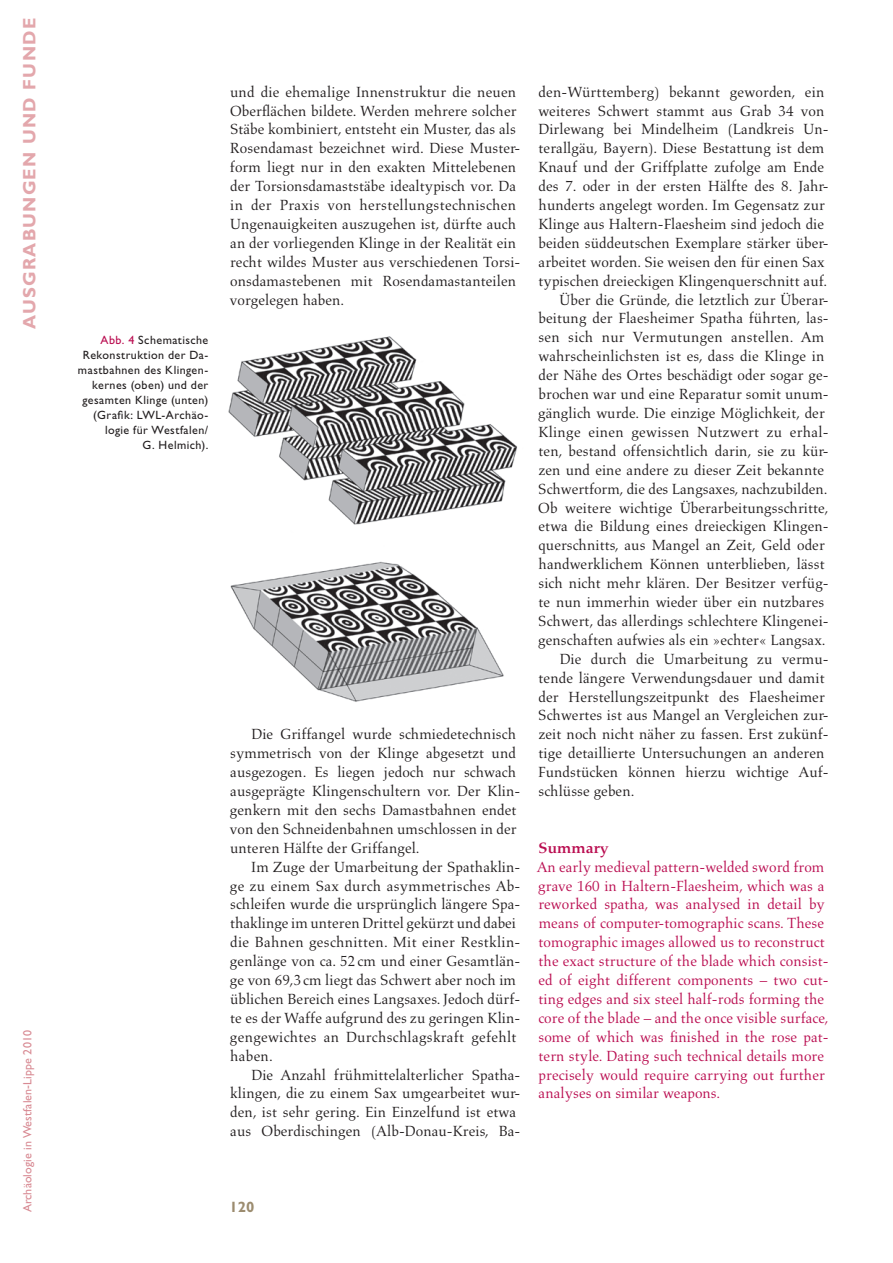
<style>
.page{position:relative;width:893px;height:1263px;background:#fff}
.page>*{position:absolute;margin:0;border:0;box-sizing:border-box;transform-origin:0 0}
.t1{font:18px "Gill Sans Std Bold 6";letter-spacing:.07em;color:#e3a7ac}
.t2{font:15px/18.9px "Aldus LT Std";letter-spacing:.005em;color:#231f20}
.t3{font:15px/18.9px "Aldus LT Std";letter-spacing:.005em;color:#ba0e51}
.t4{font:700 15px "Aldus Nova";letter-spacing:.015em;color:#ba0e51}
.t5{font:700 15px "Gill Sans Std";color:#9c8c6f}
.t6{font:12px/15px "Gill Sans Std";letter-spacing:.04em;color:#231f20;text-align:right}
.t7{font:12px "Gill Sans Std";letter-spacing:.01em;color:#d88a93}
.s1{color:#ba0e51}
</style>
<div class="page">
<img style="left:228px;top:336px;width:289px;height:366px">
<p class="t1" style="left:19px;top:329px;width:312px;rotate:-90deg">AUSGRABUNGEN UND FUNDE</p>
<p class="t7" style="left:21px;top:1212px;width:184px;rotate:-90deg">Archäologie in Westfalen-Lippe 2010</p>
<p class="t6" style="left:78px;top:332px;width:132px"><span class="s1">Abb. 4</span> Schematische<br>Rekonstruktion der Da&shy;mastbahnen des Klingen&shy;kernes (oben) und der gesamten Klinge (unten) (Grafik: LWL-Archäo&shy;logie für Westfalen/<br>G. Helmich).</p>
<p class="t2" style="left:230px;top:82px;width:292px">und die ehemalige Innenstruktur die neuen Oberflächen bildete. Werden mehrere solcher Stäbe kombiniert, entsteht ein Muster, das als Rosendamast bezeichnet wird. Diese Muster&shy;form liegt nur in den exakten Mittelebenen der Torsionsdamaststäbe idealtypisch vor. Da in der Praxis von herstellungstechnischen Ungenauigkeiten auszugehen ist, dürfte auch an der vorliegenden Klinge in der Realität ein recht wildes Muster aus verschiedenen Torsi&shy;onsdamastebenen mit Rosendamastanteilen vorgelegen haben.</p>
<p class="t2" style="left:230px;top:725px;width:292px;text-indent:22px">Die Griffangel wurde schmiedetechnisch symmetrisch von der Klinge abgesetzt und ausgezogen. Es liegen jedoch nur schwach ausgeprägte Klingenschultern vor. Der Klin&shy;genkern mit den sechs Damastbahnen endet von den Schneidenbahnen umschlossen in der unteren Hälfte der Griffangel.</p>
<p class="t2" style="left:230px;top:857px;width:292px;text-indent:21px">Im Zuge der Umarbeitung der Spathaklin&shy;ge zu einem Sax durch asymmetrisches Ab&shy;schleifen wurde die ursprünglich längere Spa&shy;thaklinge im unteren Drittel gekürzt und dabei die Bahnen geschnitten. Mit einer Restklin&shy;genlänge von ca. 52 cm und einer Gesamtlän&shy;ge von 69,3 cm liegt das Schwert aber noch im üblichen Bereich eines Langsaxes. Jedoch dürf&shy;te es der Waffe aufgrund des zu geringen Klin&shy;gengewichtes an Durchschlagskraft gefehlt haben.</p>
<p class="t2" style="left:230px;top:1065px;width:292px;text-indent:21px">Die Anzahl frühmittelalterlicher Spatha&shy;klingen, die zu einem Sax umgearbeitet wur&shy;den, ist sehr gering. Ein Einzelfund ist etwa aus Oberdischingen (Alb-Donau-Kreis, Ba-</p>
<p class="t2" style="left:539px;top:82px;width:287px">den-Württemberg) bekannt geworden, ein</p>
<p class="t2" style="left:538px;top:101px;width:288px">weiteres Schwert stammt aus Grab 34 von</p>
<p class="t2" style="left:538px;top:120px;width:292px">Dirlewang bei Mindelheim (Landkreis Un-</p>
<p class="t2" style="left:539px;top:139px;width:287px">terallgäu, Bayern). Diese Bestattung ist dem</p>
<p class="t2" style="left:538px;top:158px;width:287px">Knauf und der Griffplatte zufolge am Ende</p>
<p class="t2" style="left:539px;top:177px;width:292px">des 7. oder in der ersten Hälfte des 8. Jahr-</p>
<p class="t2" style="left:539px;top:196px;width:288px">hunderts angelegt worden. Im Gegensatz zur</p>
<p class="t2" style="left:538px;top:215px;width:287px">Klinge aus Haltern-Flaesheim sind jedoch die</p>
<p class="t2" style="left:539px;top:234px;width:292px">beiden süddeutschen Exemplare stärker über-</p>
<p class="t2" style="left:539px;top:253px;width:288px">arbeitet worden. Sie weisen den für einen Sax</p>
<p class="t2" style="left:539px;top:271px;width:290px">typischen dreieckigen Klingenquerschnitt auf.</p>
<p class="t2" style="left:560px;top:290px;width:271px">Über die Gründe, die letztlich zur Überar-</p>
<p class="t2" style="left:539px;top:309px;width:292px">beitung der Flaesheimer Spatha führten, las-</p>
<p class="t2" style="left:538px;top:328px;width:287px">sen sich nur Vermutungen anstellen. Am</p>
<p class="t2" style="left:538px;top:347px;width:288px">wahrscheinlichsten ist es, dass die Klinge in</p>
<p class="t2" style="left:539px;top:366px;width:292px">der Nähe des Ortes beschädigt oder sogar ge-</p>
<p class="t2" style="left:539px;top:385px;width:292px">brochen war und eine Reparatur somit unum-</p>
<p class="t2" style="left:538px;top:404px;width:288px">gänglich wurde. Die einzige Möglichkeit, der</p>
<p class="t2" style="left:538px;top:423px;width:292px">Klinge einen gewissen Nutzwert zu erhal-</p>
<p class="t2" style="left:538px;top:442px;width:292px">ten, bestand offensichtlich darin, sie zu kür-</p>
<p class="t2" style="left:539px;top:460px;width:287px">zen und eine andere zu dieser Zeit bekannte</p>
<p class="t2" style="left:538px;top:479px;width:291px">Schwertform, die des Langsaxes, nachzubilden.</p>
<p class="t2" style="left:538px;top:498px;width:292px">Ob weitere wichtige Überarbeitungsschritte,</p>
<p class="t2" style="left:539px;top:517px;width:292px">etwa die Bildung eines dreieckigen Klingen-</p>
<p class="t2" style="left:538px;top:536px;width:288px">querschnitts, aus Mangel an Zeit, Geld oder</p>
<p class="t2" style="left:539px;top:555px;width:288px">handwerklichem Können unterblieben, lässt</p>
<p class="t2" style="left:538px;top:574px;width:292px">sich nicht mehr klären. Der Besitzer verfüg-</p>
<p class="t2" style="left:538px;top:593px;width:287px">te nun immerhin wieder über ein nutzbares</p>
<p class="t2" style="left:538px;top:612px;width:292px">Schwert, das allerdings schlechtere Klingenei-</p>
<p class="t2" style="left:538px;top:631px;width:289px">genschaften aufwies als ein »echter« Langsax.</p>
<p class="t2" style="left:560px;top:649px;width:270px">Die durch die Umarbeitung zu vermu-</p>
<p class="t2" style="left:538px;top:668px;width:288px">tende längere Verwendungsdauer und damit</p>
<p class="t2" style="left:539px;top:687px;width:288px">der Herstellungszeitpunkt des Flaesheimer</p>
<p class="t2" style="left:538px;top:706px;width:292px">Schwertes ist aus Mangel an Vergleichen zur-</p>
<p class="t2" style="left:539px;top:725px;width:292px">zeit noch nicht näher zu fassen. Erst zukünf-</p>
<p class="t2" style="left:538px;top:744px;width:287px">tige detaillierte Untersuchungen an anderen</p>
<p class="t2" style="left:538px;top:763px;width:292px">Fundstücken können hierzu wichtige Auf-</p>
<p class="t2" style="left:538px;top:782px;width:98px">schlüsse geben.</p>
<p class="t4" style="left:538px;top:839px;width:71px">Summary</p>
<p class="t3" style="left:537px;top:857px;width:294px">An early medieval pattern-welded sword from grave 160 in Haltern-Flaesheim, which was a reworked spatha, was analysed in detail by means of computer-tomographic scans. These tomographic images allowed us to reconstruct the exact structure of the blade which consist&shy;ed of eight different components – two cut&shy;ting edges and six steel half-rods forming the core of the blade – and the once visible surface, some of which was finished in the rose pat&shy;tern style. Dating such technical details more precisely would require carrying out further analyses on similar weapons.</p>
<p class="t5" style="left:230px;top:1198px;width:26px">120</p>
</div>
